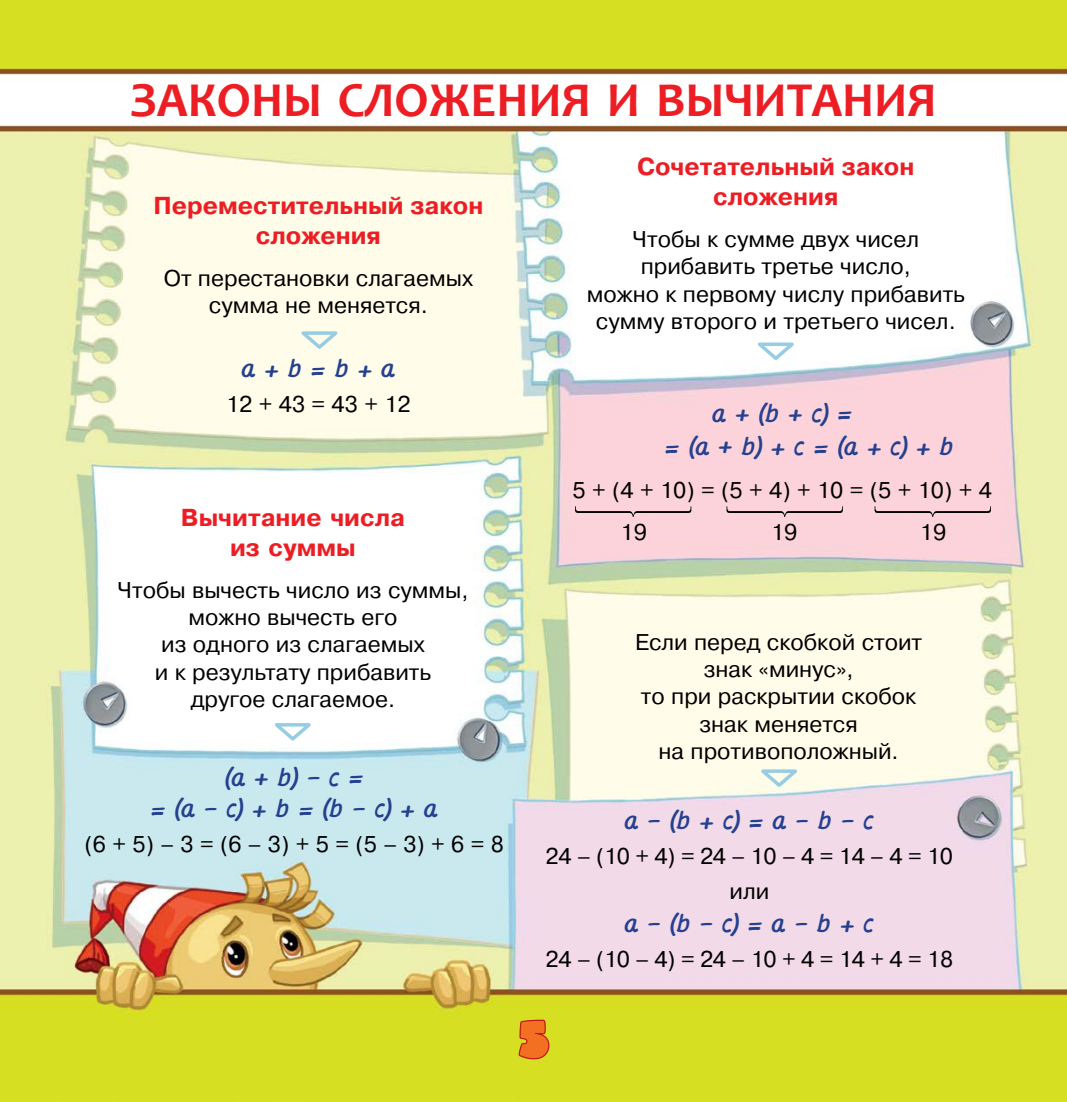
<style>
.page{position:relative;width:1067px;height:1102px;background:#fff}
.page>*{position:absolute;margin:0;border:0;box-sizing:border-box;transform-origin:0 0}
.Заг_1{font:57.75px "Soyuzfont Black Rounded";color:#f36f21}
.Заг{font:700 49px "Candara";color:#ed1d24}
.Основной{font:700 26.25px/31.5px "Flow";color:#25408f;text-align:center}
.Основной-2{font:700 24.5px/29.4px "Pragmatica C";color:#ed1d24;text-align:center}
.Заг_2{font:700 24.5px/29.4px "Pragmatica C";color:#ed1d24;text-align:center}
.Основной-3{font:22.75px/27.3px "Pragmatica C";color:#000;text-align:center}
.Основной-4{font:22.75px "Pragmatica C";letter-spacing:-.02em;color:#000}
</style>
<div class="page">
<img style="left:0;top:0;width:1067px;height:1101px">
<svg style="left:517px;top:971px;width:33px;height:129px;background:#d5c83d"></svg>
<svg style="left:267px;top:721px;width:51px;height:22px"></svg>
<svg style="left:294px;top:329px;width:51px;height:23px"></svg>
<svg style="left:753px;top:767px;width:51px;height:23px"></svg>
<svg style="left:750px;top:341px;width:51px;height:22px"></svg>
<svg style="left:874px;top:506px;width:116px;height:11px"></svg>
<svg style="left:726px;top:506px;width:116px;height:11px"></svg>
<svg style="left:575px;top:506px;width:116px;height:11px"></svg>
<p class="Заг" style="left:130px;top:70px;width:808px">ЗАКОНЫ СЛОЖЕНИЯ И ВЫЧИТАНИЯ</p>
<p class="Заг_2" style="left:153px;top:191px;width:331px">Переместительный закон сложения</p>
<p class="Основной-3" style="left:164px;top:265px;width:311px">От перестановки слагаемых сумма не меняется.</p>
<p class="Основной" style="left:242px;top:354px;width:155px">a+b=b+a</p>
<p class="Основной-3" style="left:226px;top:390px;width:186px">12+43=43+12</p>
<p class="Основной-2" style="left:181px;top:503px;width:226px">Вычитание числа из суммы</p>
<p class="Основной-3" style="left:118px;top:576px;width:352px">Чтобы вычесть число из суммы, можно вычесть его<br>из одного из слагаемых<br>и к результату прибавить другое слагаемое.</p>
<p class="Основной" style="left:151px;top:763px;width:288px">(a+b) – c=<br>=(a – c)+b=(b – c)+a</p>
<p class="Основной-3" style="left:85px;top:830px;width:421px">(6+5)–3=(6–3)+5=(5–3)+6=8</p>
<p class="Основной-2" style="left:637px;top:152px;width:279px">Сочетательный закон сложения</p>
<p class="Основной-3" style="left:586px;top:225px;width:380px">Чтобы к сумме двух чисел прибавить третье число,<br>можно к первому числу прибавить сумму второго и третьего чисел.</p>
<p class="Основной" style="left:712px;top:399px;width:141px">a+(b+c)=</p>
<p class="Основной" style="left:665px;top:433px;width:290px">=(a+b)+c=(a+c)+b</p>
<p class="Основной-3" style="left:572px;top:476px;width:421px">5+(4+10)=(5+4)+10=(5+10)+4</p>
<p class="Основной-3" style="left:620px;top:518px;width:28px">19</p>
<p class="Основной-3" style="left:771px;top:518px;width:28px">19</p>
<p class="Основной-3" style="left:920px;top:518px;width:28px">19</p>
<p class="Основной-3" style="left:635px;top:628px;width:289px">Если перед скобкой стоит знак «минус»,<br>то при раскрытии скобок знак меняется<br>на противоположный.</p>
<p class="Основной" style="left:625px;top:806px;width:251px">a – (b + c) = a – b – c</p>
<p class="Основной-4" style="left:545px;top:843px;width:409px">24–(10+4)=24–10–4=14–4=10</p>
<p class="Основной-3" style="left:729px;top:877px;width:41px">или</p>
<p class="Основной" style="left:625px;top:909px;width:251px">a – (b – c) = a – b + c</p>
<p class="Основной-4" style="left:545px;top:946px;width:409px">24–(10–4)=24–10+4=14+4=18</p>
<p class="Заг_1" style="left:517px;top:1007px;width:34px">5</p>
</div>
